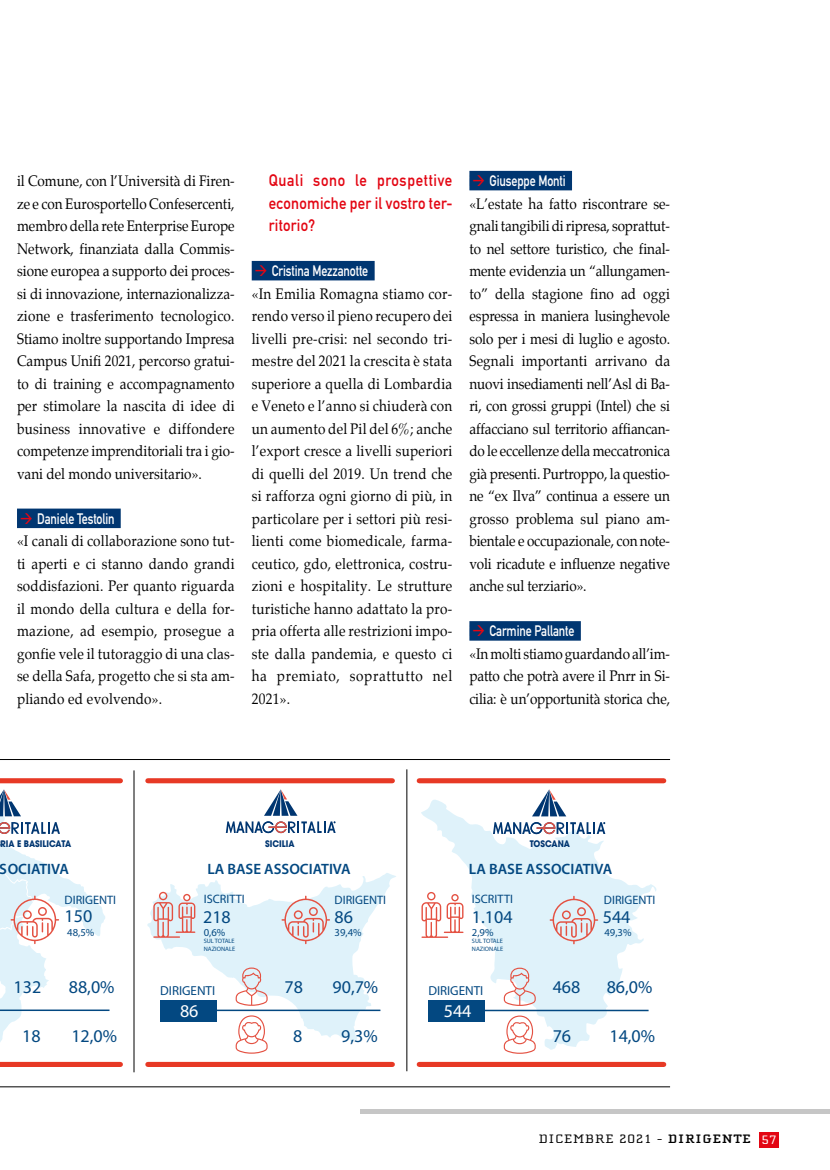
<style>
.page{position:relative;width:830px;height:1170px;background:#fff}
.page>*{position:absolute;margin:0;border:0;box-sizing:border-box;transform-origin:0 0}
.t1{font:18px "Myriad Pro";color:#034881}
.t2{font:18px "Myriad Pro";color:#fff}
.t3{font:16.5px/22.5px "DIN Mittelschrift";letter-spacing:.02em;color:#e30613;text-align:justify;scale:.9 1}
.t4{font:15px/22.5px "Palatino";color:#000;text-align:justify;scale:.9 1}
.t5{font:15px "DIN Mittelschrift";letter-spacing:-.01em;color:#fff;scale:.8 1}
.t6{font:600 15px "Myriad Pro";color:#034881}
.t7{font:13.05px "Myriad Pro";color:#034881}
.t8{font:12.6px "Cholla Slab";letter-spacing:.05em;color:#000;scale:1.2 1}
.t9{font:12.15px "Myriad Pro";color:#034881}
.t10{font:10.65px "Myriad Pro";color:#034881}
.t11{font:700 9px "Avant Garde";color:#003671;scale:.9 1}
.t12{font:6.3px/7.5px "Myriad Pro";color:#034881}
.s1{color:#003671}
.s2{color:#e30613}
.s3{font-weight:700}
.s4{color:#fff}
</style>
<div class="page">
<hr style="left:360px;top:1109px;width:469px;height:4px;background:#c6c6c6">
<div style="left:758px;top:1131px;width:20px;height:16px;background:#e30613"></div>
<div style="left:469px;top:171px;width:102px;height:19px;background:#003671"></div>
<div style="left:469px;top:621px;width:111px;height:19px;background:#003671"></div>
<div style="left:17px;top:508px;width:104px;height:20px;background:#003671"></div>
<div style="left:251px;top:261px;width:123px;height:19px;background:#003671"></div>
<hr style="left:0;top:759px;width:669px;height:1px;background:#000">
<hr style="left:0;top:1086px;width:669px;height:1px;background:#000">
<svg style="left:147px;top:873px;width:249px;height:169px"></svg>
<svg style="left:421px;top:799px;width:235px;height:250px"></svg>
<div style="left:0;top:1061px;width:120px;height:5px;background:#e73925"></div>
<div style="left:0;top:778px;width:120px;height:5px;background:#e73925"></div>
<div style="left:148px;top:1061px;width:244px;height:5px;background:#e73925"></div>
<div style="left:148px;top:778px;width:244px;height:5px;background:#e73925"></div>
<svg style="left:226px;top:821px;width:109px;height:12px"></svg>
<svg style="left:264px;top:789px;width:33px;height:26px"></svg>
<div style="left:419px;top:1061px;width:244px;height:5px;background:#e73925"></div>
<div style="left:419px;top:778px;width:244px;height:5px;background:#e73925"></div>
<svg style="left:492px;top:789px;width:113px;height:45px"></svg>
<svg style="left:0;top:789px;width:105px;height:253px"></svg>
<hr style="left:0;top:1009px;width:109px;height:1px;background:#034881">
<svg style="left:281px;top:895px;width:49px;height:49px;background:#e2d4d7"></svg>
<svg style="left:153px;top:891px;width:42px;height:46px;background:#e3c9cb"></svg>
<svg style="left:235px;top:967px;width:32px;height:38px"></svg>
<svg style="left:235px;top:1015px;width:32px;height:38px"></svg>
<hr style="left:198px;top:1009px;width:182px;height:1px;background:#034881">
<div style="left:160px;top:999px;width:57px;height:22px;background:#034881"></div>
<svg style="left:549px;top:895px;width:49px;height:49px;background:#dfd3d7"></svg>
<svg style="left:421px;top:891px;width:42px;height:46px"></svg>
<svg style="left:503px;top:967px;width:32px;height:38px"></svg>
<svg style="left:503px;top:1015px;width:32px;height:38px"></svg>
<hr style="left:466px;top:1009px;width:182px;height:2px;background:#034881">
<div style="left:428px;top:1000px;width:57px;height:21px;background:#034881"></div>
<hr style="left:133px;top:770px;width:1px;height:302px;background:#000">
<hr style="left:406px;top:769px;width:1px;height:302px;background:#000">
<p class="t4" style="left:17px;top:170px;width:243px">il Comune, con l’Università di Firen&shy;ze e con Eurosportello Confesercenti, membro della rete Enterprise Europe Network, finanziata dalla Commis&shy;sione europea a supporto dei proces&shy;si di innovazione, internazionalizza&shy;zione e trasferimento tecnologico.<br>Stiamo inoltre supportando Impresa Campus Unifi 2021, percorso gratui&shy;to di training e accompagnamento per stimolare la nascita di idee di business innovative e diffondere competenze imprenditoriali tra i gio&shy;vani del mondo universitario».</p>
<p class="t5" style="left:17px;top:509px;width:131px"><span class="s1">i</span><span class="s2">→</span> Daniele Testolin <span class="s1">i</span></p>
<p class="t4" style="left:17px;top:530px;width:243px">«I canali di collaborazione sono tut&shy;ti aperti e ci stanno dando grandi soddisfazioni. Per quanto riguarda il mondo della cultura e della for&shy;mazione, ad esempio, prosegue a gonfie vele il tutoraggio di una clas&shy;se della Safa, progetto che si sta am&shy;pliando ed evolvendo».</p>
<p class="t3" style="left:268px;top:169px;width:205px">Quali sono le prospettive economiche per il vostro ter&shy;ritorio?</p>
<p class="t5" style="left:251px;top:262px;width:155px"><span class="s1">i</span><span class="s2">→</span> Cristina Mezzanotte <span class="s1">i</span></p>
<p class="t4" style="left:251px;top:282px;width:224px">«In Emilia Romagna stiamo cor&shy;rendo verso il pieno recupero dei livelli pre-crisi: nel secondo tri&shy;mestre del 2021 la crescita è stata superiore a quella di Lombardia e Veneto e l’anno si chiuderà con un aumento del Pil del 6%; anche l’export cresce a livelli superiori di quelli del 2019. Un trend che si rafforza ogni giorno di più, in particolare per i settori più resi&shy;lienti come biomedicale, farma&shy;ceutico, gdo, elettronica, costru&shy;zioni e hospitality. Le strutture turistiche hanno adattato la pro&shy;pria offerta alle restrizioni impo&shy;ste dalla pandemia, e questo ci ha premiato, soprattutto nel 2021».</p>
<p class="t5" style="left:469px;top:172px;width:129px"><span class="s1">i</span><span class="s2">→</span> Giuseppe Monti <span class="s1">i</span></p>
<p class="t4" style="left:469px;top:192px;width:224px">«L’estate ha fatto riscontrare se&shy;gnali tangibili di ripresa, soprattut&shy;to nel settore turistico, che final&shy;mente evidenzia un “allungamen&shy;to” della stagione fino ad oggi espressa in maniera lusinghevole solo per i mesi di luglio e agosto.<br>Segnali importanti arrivano da nuovi insediamenti nell’Asl di Ba&shy;ri, con grossi gruppi (Intel) che si affacciano sul territorio affiancan&shy;do le eccellenze della meccatronica già presenti. Purtroppo, la questio&shy;ne “ex Ilva” continua a essere un grosso problema sul piano am&shy;bientale e occupazionale, con note&shy;voli ricadute e influenze negative anche sul terziario».</p>
<p class="t5" style="left:469px;top:622px;width:140px"><span class="s1">i</span><span class="s2">→</span> Carmine Pallante <span class="s1">i</span></p>
<p class="t4" style="left:469px;top:642px;width:224px">«In molti stiamo guardando all’im&shy;patto che potrà avere il Pnrr in Si&shy;cilia: è un’opportunità storica che,</p>
<p class="t11" style="left:1px;top:837px;width:80px">RIA E BASILICATA</p>
<p class="t11" style="left:265px;top:837px;width:34px">SICILIA</p>
<p class="t11" style="left:529px;top:837px;width:46px">TOSCANA</p>
<p class="t6" style="left:0;top:859px;width:71px">SOCIATIVA</p>
<p class="t6" style="left:207px;top:859px;width:145px">LA BASE ASSOCIATIVA</p>
<p class="t6" style="left:468px;top:859px;width:145px">LA BASE ASSOCIATIVA</p>
<p class="t9" style="left:65px;top:892px;width:53px">DIRIGENTI</p>
<p class="t1" style="left:65px;top:905px;width:29px">150</p>
<p class="t9" style="left:204px;top:890px;width:43px">ISCRITTI</p>
<p class="t1" style="left:203px;top:905px;width:29px">218</p>
<p class="t9" style="left:334px;top:892px;width:53px">DIRIGENTI</p>
<p class="t1" style="left:334px;top:905px;width:20px">86</p>
<p class="t9" style="left:471px;top:891px;width:43px">ISCRITTI</p>
<p class="t1" style="left:471px;top:905px;width:42px">1.104</p>
<p class="t9" style="left:603px;top:892px;width:53px">DIRIGENTI</p>
<p class="t1" style="left:602px;top:905px;width:29px">544</p>
<p class="t10" style="left:67px;top:925px;width:29px">48,5%</p>
<p class="t10" style="left:203px;top:925px;width:23px">0,6%</p>
<p class="t10" style="left:334px;top:925px;width:29px">39,4%</p>
<p class="t12" style="left:203px;top:937px;width:33px">SUL TOTALE<br>NAZIONALE</p>
<p class="t10" style="left:471px;top:925px;width:23px">2,9%</p>
<p class="t10" style="left:604px;top:925px;width:29px">49,3%</p>
<p class="t12" style="left:471px;top:937px;width:33px">SUL TOTALE<br>NAZIONALE</p>
<p class="t1" style="left:14px;top:975px;width:29px">132</p>
<p class="t1" style="left:69px;top:975px;width:47px">88,0%</p>
<p class="t7" style="left:160px;top:982px;width:56px">DIRIGENTI</p>
<p class="t1" style="left:284px;top:975px;width:20px">78</p>
<p class="t1" style="left:332px;top:975px;width:47px">90,7%</p>
<p class="t7" style="left:428px;top:982px;width:56px">DIRIGENTI</p>
<p class="t1" style="left:552px;top:975px;width:29px">468</p>
<p class="t1" style="left:606px;top:975px;width:47px">86,0%</p>
<p class="t2" style="left:180px;top:1000px;width:20px">86</p>
<p class="t2" style="left:443px;top:1000px;width:29px">544</p>
<p class="t1" style="left:22px;top:1024px;width:20px">18</p>
<p class="t1" style="left:71px;top:1024px;width:47px">12,0%</p>
<p class="t1" style="left:293px;top:1025px;width:11px">8</p>
<p class="t1" style="left:341px;top:1025px;width:38px">9,3%</p>
<p class="t1" style="left:552px;top:1025px;width:20px">76</p>
<p class="t1" style="left:609px;top:1025px;width:47px">14,0%</p>
<p class="t8" style="left:538px;top:1132px;width:199px">DICEMBRE 2021 - <span class="s3">DIRIGENTE</span> <span class="s4">57</span></p>
</div>
